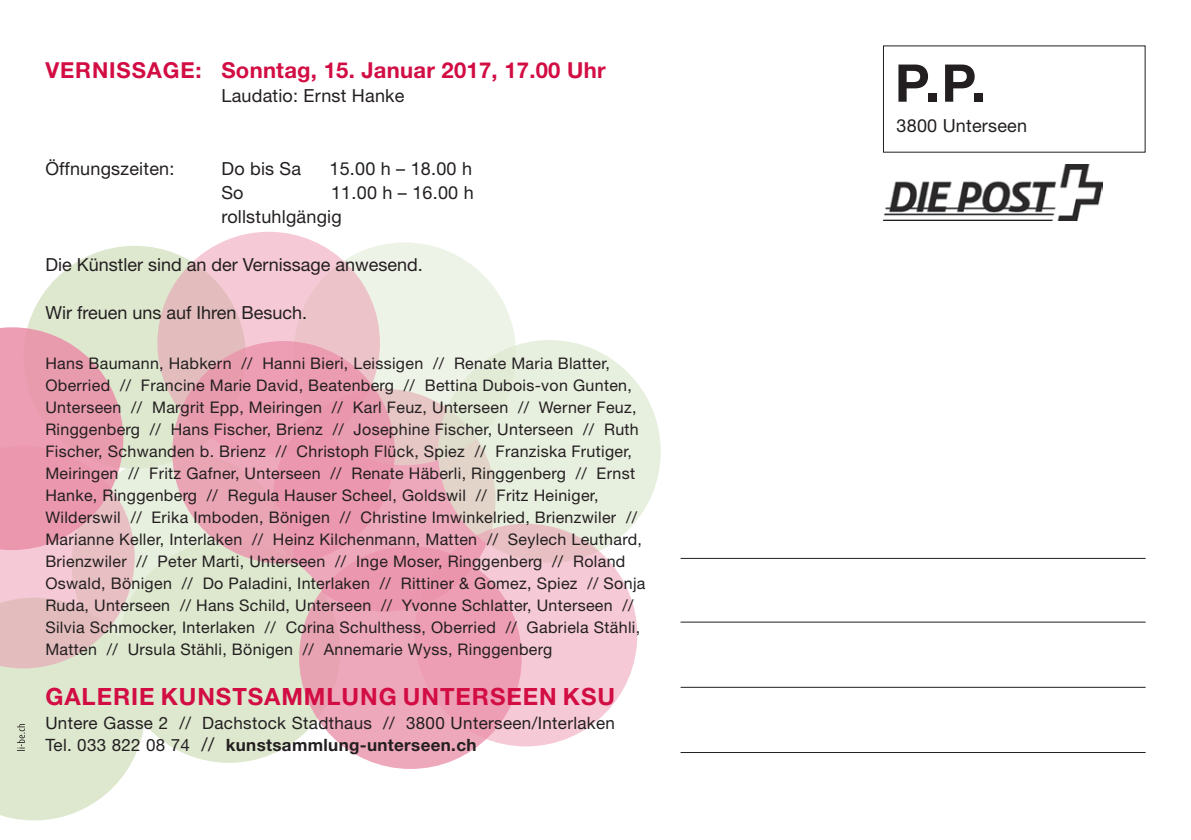
<style>
.page{position:relative;width:1191px;height:840px;background:#fff}
.page>*{position:absolute;margin:0;border:0;box-sizing:border-box;transform-origin:0 0}
.t1{font:700 52px "Helvetica Neue";color:#231f20}
.t2{font:700 23.8px "Helvetica Neue";letter-spacing:.04em;color:#d20d44}
.t3{font:700 22px "Helvetica Neue";letter-spacing:.01em;color:#d20d44}
.t4{font:18px "Helvetica Neue";letter-spacing:.01em;color:#231f20}
.t5{font:17px "Helvetica Neue";letter-spacing:.02em;color:#231f20}
.t6{font:700 17px "Helvetica Neue";letter-spacing:.02em;color:#231f20}
.t7{font:16px/22px "Helvetica Neue";letter-spacing:.02em;color:#231f20}
.s1{font-weight:400}
.s2{font-weight:400;font-size:18.6px}
</style>
<div class="page">
<div style="left:273px;top:388px;width:222px;height:223px;background:#eea8bc;border-radius:50%"></div>
<div style="left:23px;top:246px;width:223px;height:222px;background:#dde8cf;border-radius:50%"></div>
<svg style="left:293px;top:242px;width:223px;height:223px;background:#ecebe1"></svg>
<svg style="left:438px;top:340px;width:222px;height:222px;background:#e5ebda"></svg>
<svg style="left:72px;top:452px;width:222px;height:222px;background:#e6eedc"></svg>
<div style="left:118px;top:539px;width:222px;height:223px;background:#dde8cf;border-radius:50%"></div>
<div style="left:157px;top:232px;width:223px;height:222px;background:#ecc3c9;border-radius:50%"></div>
<svg style="left:415px;top:523px;width:222px;height:223px;background:#f3c6d2"></svg>
<div style="left:172px;top:341px;width:223px;height:222px;background:#eb9db1;border-radius:50%"></div>
<div style="left:299px;top:546px;width:223px;height:222px;background:#eda1b4;border-radius:50%"></div>
<hr style="left:680px;top:557px;width:465px;height:1px;background:#231f20">
<hr style="left:680px;top:621px;width:465px;height:1px;background:#231f20">
<hr style="left:680px;top:686px;width:465px;height:1px;background:#231f20">
<hr style="left:680px;top:751px;width:465px;height:1px;background:#231f20">
<svg style="left:0;top:327px;width:145px;height:493px"></svg>
<img style="left:884px;top:164px;width:218px;height:56px">
<p class="t3" style="left:45px;top:57px;width:562px">VERNISSAGE: Sonntag, 15. Januar 2017, 17.00 Uhr</p>
<p class="t4" style="left:221px;top:85px;width:185px">Laudatio: Ernst Hanke</p>
<p class="t4" style="left:45px;top:157px;width:131px">Öffnungszeiten:</p>
<p class="t4" style="left:221px;top:157px;width:81px">Do bis Sa</p>
<p class="t4" style="left:329px;top:157px;width:144px">15.00 h – 18.00 h</p>
<p class="t4" style="left:221px;top:181px;width:24px">So</p>
<p class="t4" style="left:331px;top:181px;width:144px">11.00 h – 16.00 h</p>
<p class="t4" style="left:221px;top:205px;width:122px">rollstuhlgängig</p>
<p class="t4" style="left:45px;top:253px;width:379px">Die Künstler sind an der Vernissage anwesend.</p>
<p class="t4" style="left:45px;top:301px;width:263px">Wir freuen uns auf Ihren Besuch.</p>
<p class="t7" style="left:45px;top:352px;width:601px">Hans Baumann, Habkern // Hanni Bieri, Leissigen // Renate Maria Blatter, Oberried // Francine Marie David, Beatenberg // Bettina Dubois-von Gunten, Unterseen // Margrit Epp, Meiringen // Karl Feuz, Unterseen // Werner Feuz, Ringgenberg // Hans Fischer, Brienz // Josephine Fischer, Unterseen // Ruth Fischer, Schwanden b. Brienz // Christoph Flück, Spiez // Franziska Frutiger, Meiringen // Fritz Gafner, Unterseen // Renate Häberli, Ringgenberg // Ernst Hanke, Ringgenberg // Regula Hauser Scheel, Goldswil // Fritz Heiniger, Wilderswil // Erika Imboden, Bönigen // Christine Imwinkelried, Brienzwiler // Marianne Keller, Interlaken // Heinz Kilchenmann, Matten // Seylech Leuthard, Brienzwiler // Peter Marti, Unterseen // Inge Moser, Ringgenberg // Roland Oswald, Bönigen // Do Paladini, Interlaken // Rittiner &amp; Gomez, Spiez // Sonja Ruda, Unterseen // Hans Schild, Unterseen // Yvonne Schlatter, Unterseen // Silvia Schmocker, Interlaken // Corina Schulthess, Oberried // Gabriela Stähli, Matten // Ursula Stähli, Bönigen // Annemarie Wyss, Ringgenberg</p>
<p class="t2" style="left:45px;top:681px;width:571px">GALERIE KUNSTSAMMLUNG UNTERSEEN KSU</p>
<p class="t5" style="left:45px;top:712px;width:571px">Untere Gasse 2 // Dachstock Stadthaus // 3800 Unterseen/Interlaken</p>
<p class="t6" style="left:45px;top:734px;width:433px"><span class="s1">Tel. 033 822 08 74</span> <span class="s2">//</span> kunstsammlung-unterseen.ch</p>
<p class="t1" style="left:895px;top:51px;width:93px">P.P.</p>
<p class="t4" style="left:896px;top:114px;width:132px">3800 Unterseen</p>
</div>
